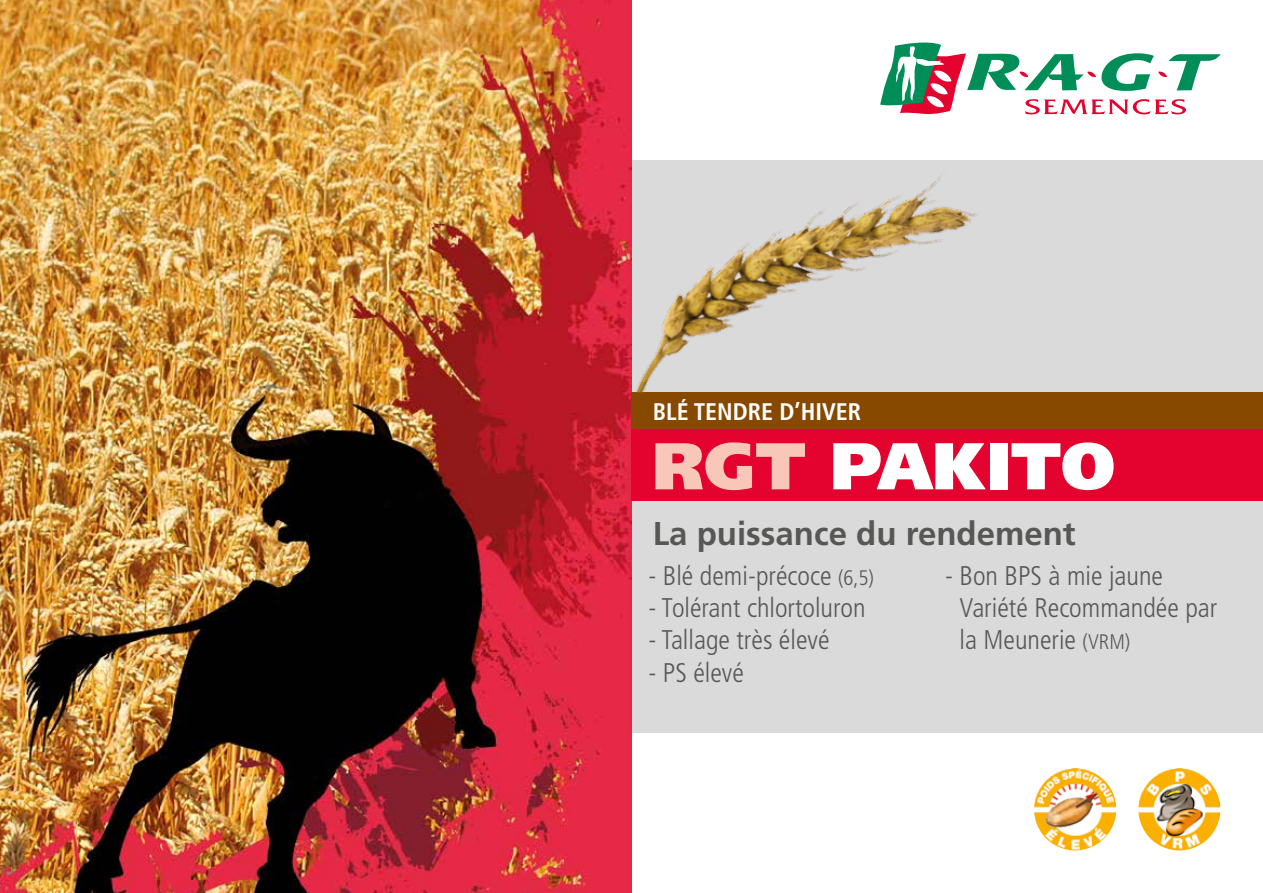
<style>
.page{position:relative;width:1263px;height:893px;background:#fff}
.page>*{position:absolute;margin:0;border:0;box-sizing:border-box;transform-origin:0 0}
.t1{font:900 66px "Frutiger LT Std";color:#fff}
.t2{font:700 33px "Frutiger LT Std";color:#575756}
.t3{font:300 condensed 27px/32.4px "Frutiger LT Std";color:#575756}
.t4{font:700 condensed 24px "Frutiger LT Std";color:#fff}
.s1{color:#f9c6ba}
.s2{font-size:21px}
</style>
<div class="page">
<svg style="left:880px;top:43px;width:340px;height:72px"></svg>
<div style="left:631px;top:160px;width:632px;height:572px;background:#dadada"></div>
<img style="left:0;top:0;width:631px;height:893px">
<div style="left:631px;top:428px;width:632px;height:73px;background:#e4032e"></div>
<div style="left:631px;top:392px;width:632px;height:36px;background:#874900"></div>
<img style="left:1138px;top:768px;width:82px;height:82px;border-radius:41px">
<img style="left:1034px;top:768px;width:82px;height:82px;border-radius:41px">
<img style="left:534px;top:104px;width:484px;height:288px">
<p class="t4" style="left:653px;top:397px;width:210px">BLÉ TENDRE D’HIVER</p>
<h1 class="t1" style="left:653px;top:426px;width:464px"><span class="s1">RGT</span> PAKITO</h1>
<p class="t2" style="left:653px;top:514px;width:424px">La puissance du rendement</p>
<p class="t3" style="left:648px;top:559px;width:227px">- Blé demi-précoce <span class="s2">(6,5)</span></p>
<p class="t3" style="left:648px;top:592px;width:219px">- Tolérant chlortoluron</p>
<p class="t3" style="left:648px;top:624px;width:183px">- Tallage très élevé</p>
<p class="t3" style="left:648px;top:657px;width:97px">- PS élevé</p>
<p class="t3" style="left:959px;top:559px;width:259px;text-indent:-14px">- Bon BPS à mie jaune<br>Variété Recommandée par la Meunerie <span class="s2">(VRM)</span></p>
</div>
